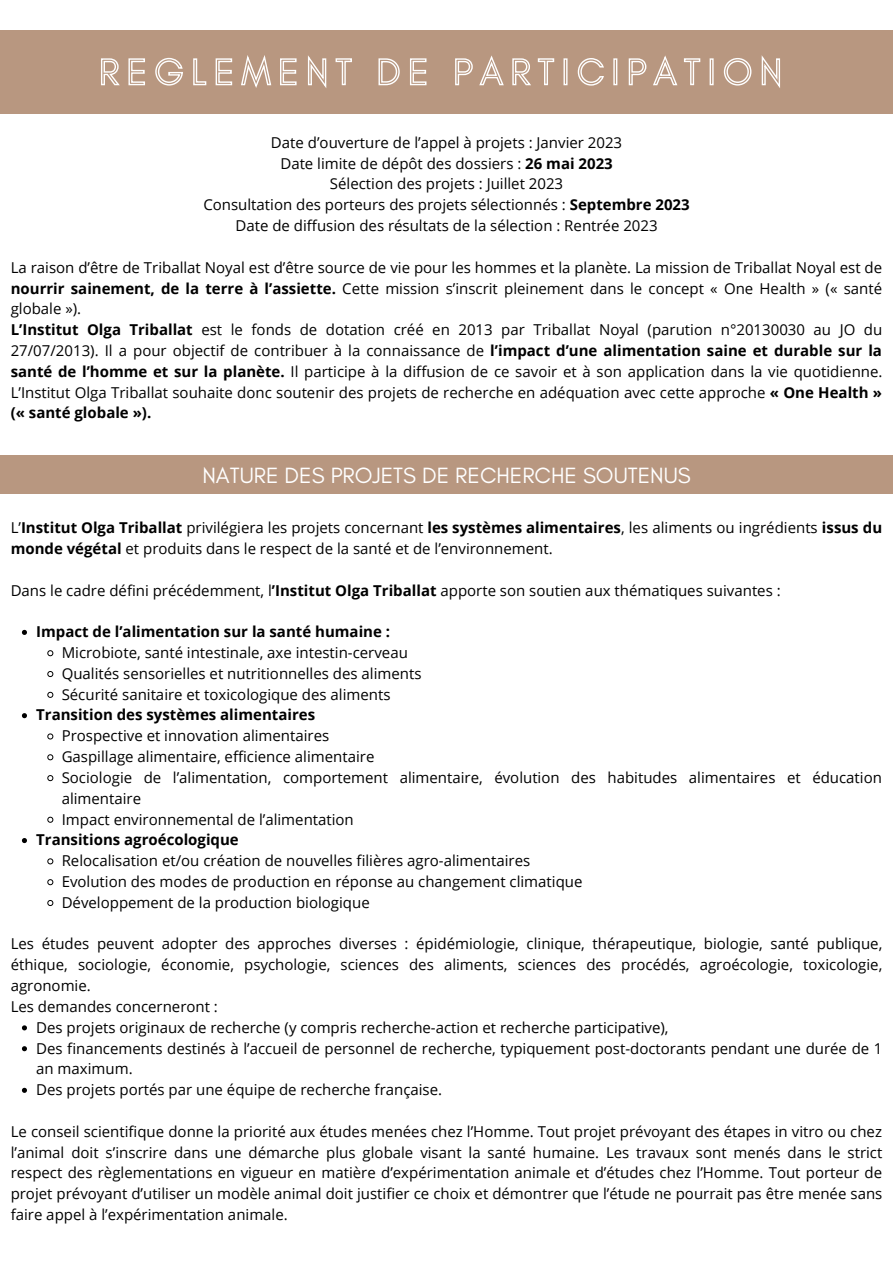
<style>
.page{position:relative;width:893px;height:1263px;background:#fff}
.page>*{position:absolute;margin:0;border:0;box-sizing:border-box;transform-origin:0 0}
.t1{font:22.5px "Glacial Indifference";color:#fff}
.t2{font:15px/20.9px "Open Sans";color:#000}
.t3{font:700 15px "Open Sans";color:#000}
.s1{font-weight:700}
</style>
<div class="page">
<div style="left:0;top:30px;width:893px;height:83px;background:#b89780"></div>
<div style="left:0;top:456px;width:893px;height:38px;background:#b89780"></div>
<svg style="left:101px;top:55px;width:679px;height:33px"></svg>
<svg style="left:22px;top:630px;width:5px;height:5px"></svg>
<svg style="left:47px;top:650px;width:7px;height:6px"></svg>
<svg style="left:47px;top:671px;width:7px;height:6px"></svg>
<svg style="left:47px;top:692px;width:7px;height:6px"></svg>
<svg style="left:22px;top:713px;width:5px;height:5px"></svg>
<svg style="left:47px;top:733px;width:7px;height:7px"></svg>
<svg style="left:47px;top:754px;width:7px;height:6px"></svg>
<svg style="left:47px;top:775px;width:7px;height:6px"></svg>
<svg style="left:47px;top:816px;width:7px;height:7px"></svg>
<svg style="left:22px;top:838px;width:5px;height:5px"></svg>
<svg style="left:47px;top:858px;width:7px;height:6px"></svg>
<svg style="left:47px;top:879px;width:7px;height:6px"></svg>
<svg style="left:47px;top:900px;width:7px;height:6px"></svg>
<svg style="left:22px;top:1025px;width:5px;height:5px"></svg>
<svg style="left:22px;top:1046px;width:5px;height:5px"></svg>
<svg style="left:22px;top:1088px;width:5px;height:5px"></svg>
<p class="t2" style="left:203px;top:132px;width:488px;text-align:center">Date d’ouverture de l’appel à projets : Janvier 2023<br>Date limite de dépôt des dossiers : <span class="s1">26 mai 2023<br></span>Sélection des projets : Juillet 2023<br>Consultation des porteurs des projets sélectionnés : <span class="s1">Septembre 2023<br></span>Date de diffusion des résultats de la sélection : Rentrée 2023</p>
<p class="t2" style="left:11px;top:256px;width:873px">La raison d’être de Triballat Noyal est d’être source de vie pour les hommes et la planète. La mission de Triballat Noyal est de <span class="s1">nourrir sainement, de la terre à l’assiette.</span> Cette mission s’inscrit pleinement dans le concept « One Health » (« santé globale »).<br><span class="s1">L’Institut Olga Triballat</span> est le fonds de dotation créé en 2013 par Triballat Noyal (parution n°20130030 au JO du 27/07/2013). Il a pour objectif de contribuer à la connaissance de <span class="s1">l’impact d’une alimentation saine et durable sur la santé de l’homme et sur la planète.</span> Il participe à la diffusion de ce savoir et à son application dans la vie quotidienne.<br>L’Institut Olga Triballat souhaite donc soutenir des projets de recherche en adéquation avec cette approche <span class="s1">« One Health » (« santé globale »).</span></p>
<h1 class="t1" style="left:202px;top:461px;width:490px">NATURE DES PROJETS DE RECHERCHE SOUTENUS</h1>
<p class="t2" style="left:11px;top:517px;width:873px">L’<span class="s1">Institut Olga Triballat</span> privilégiera les projets concernant <span class="s1">les systèmes alimentaires</span>, les aliments ou ingrédients <span class="s1">issus du monde végétal</span> et produits dans le respect de la santé et de l’environnement.</p>
<p class="t2" style="left:11px;top:579px;width:771px">Dans le cadre défini précédemment, l<span class="s1">’Institut Olga Triballat</span> apporte son soutien aux thématiques suivantes :</p>
<p class="t3" style="left:36px;top:621px;width:355px">Impact de l’alimentation sur la santé humaine :</p>
<p class="t2" style="left:62px;top:642px;width:361px">Microbiote, santé intestinale, axe intestin-cerveau<br>Qualités sensorielles et nutritionnelles des aliments<br>Sécurité sanitaire et toxicologique des aliments</p>
<p class="t3" style="left:36px;top:704px;width:280px">Transition des systèmes alimentaires</p>
<p class="t2" style="left:62px;top:725px;width:822px">Prospective et innovation alimentaires<br>Gaspillage alimentaire, efficience alimentaire<br>Sociologie de l’alimentation, comportement alimentaire, évolution des habitudes alimentaires et éducation alimentaire<br>Impact environnemental de l’alimentation</p>
<p class="t3" style="left:36px;top:829px;width:204px">Transitions agroécologique</p>
<p class="t2" style="left:62px;top:850px;width:522px">Relocalisation et/ou création de nouvelles filières agro-alimentaires<br>Evolution des modes de production en réponse au changement climatique<br>Développement de la production biologique</p>
<p class="t2" style="left:11px;top:933px;width:873px">Les études peuvent adopter des approches diverses : épidémiologie, clinique, thérapeutique, biologie, santé publique, éthique, sociologie, économie, psychologie, sciences des aliments, sciences des procédés, agroécologie, toxicologie, agronomie.<br>Les demandes concerneront :</p>
<p class="t2" style="left:36px;top:1016px;width:848px">Des projets originaux de recherche (y compris recherche-action et recherche participative),<br>Des financements destinés à l’accueil de personnel de recherche, typiquement post-doctorants pendant une durée de 1 an maximum.<br>Des projets portés par une équipe de recherche française.</p>
<p class="t2" style="left:11px;top:1120px;width:873px;text-align:justify">Le conseil scientifique donne la priorité aux études menées chez l’Homme. Tout projet prévoyant des étapes in vitro ou chez l’animal doit s’inscrire dans une démarche plus globale visant la santé humaine. Les travaux sont menés dans le strict respect des règlementations en vigueur en matière d’expérimentation animale et d’études chez l’Homme. Tout porteur de projet prévoyant d’utiliser un modèle animal doit justifier ce choix et démontrer que l’étude ne pourrait pas être menée sans faire appel à l’expérimentation animale.</p>
</div>
